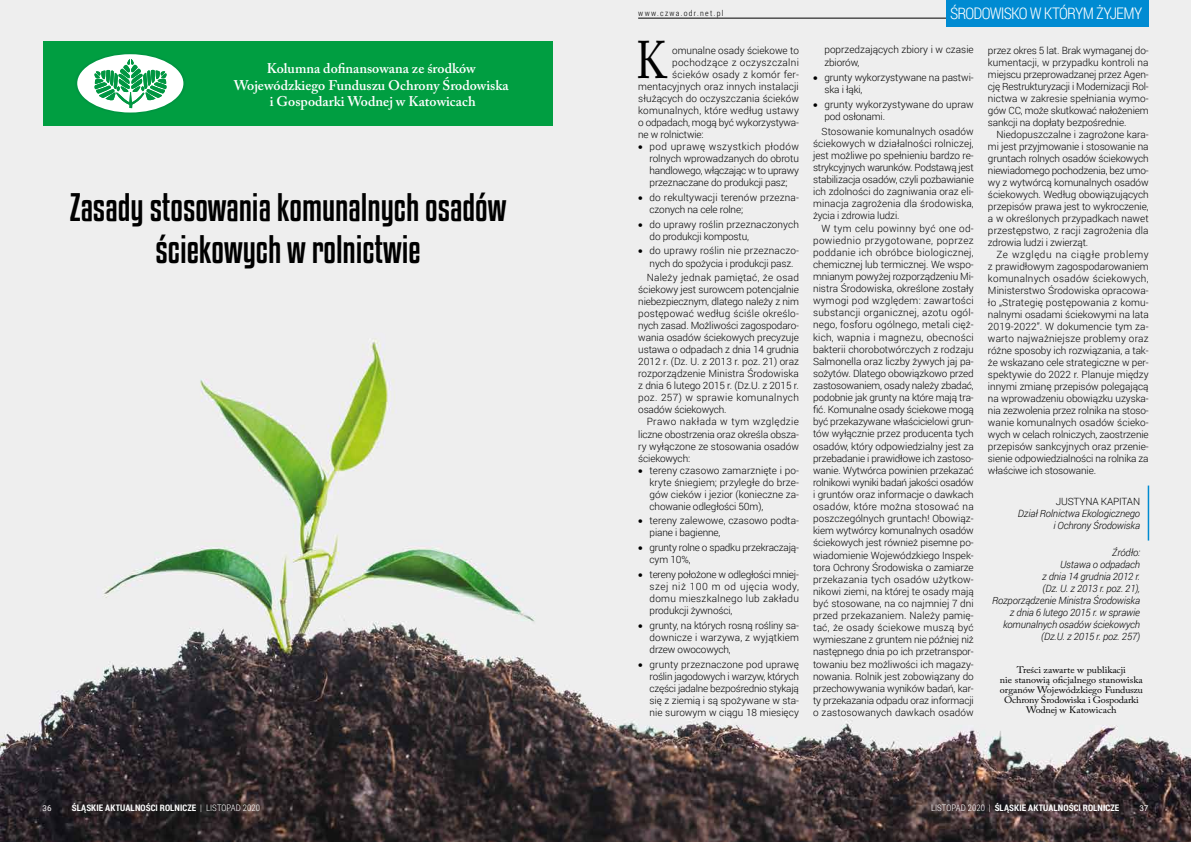
<style>
.page{position:relative;width:1191px;height:842px;background:#fff}
.page>*{position:absolute;margin:0;border:0;box-sizing:border-box;transform-origin:0 0}
.t1{font:52.5px "Adobe Caslon Pro";color:#000;scale:.83 1}
.t2{font:35px/42px "Kenyan Coffee Rg";color:#000;text-align:center}
.t3{font:300 16px "Roboto Condensed";letter-spacing:-.05em;color:#fff}
.t4{font:600 14px/16.8px "Adobe Caslon Pro";color:#fff;text-align:center}
.t5{font:300 10px/12px "Roboto";letter-spacing:-.005em;color:#000;text-align:justify}
.t6{font:italic 300 10px/12px "Roboto";letter-spacing:-.015em;color:#000;text-align:right}
.t7{font:300 10px/12px "Roboto";letter-spacing:.015em;color:#000}
.t8{font:300 10px "Roboto";letter-spacing:.025em;color:#000}
.t9{font:300 10px "Roboto";letter-spacing:.02em;color:#000}
.t10{font:9.4px/10px "Adobe Caslon Pro";color:#000;text-align:center;scale:1.08 1}
.t11{font:700 9px "Roboto Condensed";letter-spacing:.01em;color:#fff}
.t12{font:300 8px "Roboto Condensed";letter-spacing:.165em;color:#000}
.t13{font:8px "Roboto";color:#fff}
.t14{font:8px "Arial";color:#fff}
.s1{font-weight:300}
</style>
<div class="page">
<img style="left:0;top:0;width:1191px;height:842px">
<hr style="left:1147px;top:485px;width:2px;height:56px;background:#008bd2">
<div style="left:44px;top:42px;width:509px;height:84px;background:#009e41"></div>
<svg style="left:77px;top:54px;width:107px;height:59px"></svg>
<hr style="left:638px;top:18px;width:382px;height:1px;background:#000">
<div style="left:945px;top:0;width:203px;height:26px;background:#008bd2"></div>
<h3 class="t4" style="left:234px;top:60px;width:276px">Kolumna dofinansowana ze środków<br>Wojewódzkiego Funduszu Ochrony Środowiska i Gospodarki Wodnej w Katowicach</h3>
<h2 class="t2" style="left:70px;top:185px;width:438px">Zasady stosowania komunalnych osadów ściekowych w rolnictwie</h2>
<p class="t12" style="left:638px;top:8px;width:87px">www.czwa.odr.net.pl</p>
<h3 class="t3" style="left:950px;top:2px;width:194px">ŚRODOWISKO W KTÓRYM ŻYJEMY</h3>
<h1 class="t1" style="left:636px;top:29px;width:39px">K</h1>
<p class="t5" style="left:672px;top:44px;width:128px">omunalne osady ściekowe to</p>
<p class="t8" style="left:672px;top:55px;width:128px">pochodzące z oczyszczalni</p>
<p class="t9" style="left:672px;top:67px;width:128px">ścieków osady z komór fer-</p>
<p class="t5" style="left:638px;top:80px;width:162px">mentacyjnych oraz innych instalacji</p>
<p class="t5" style="left:638px;top:92px;width:162px">służących do oczyszczania ścieków</p>
<p class="t7" style="left:638px;top:104px;width:162px">komunalnych, które według ustawy</p>
<p class="t5" style="left:638px;top:116px;width:162px">o odpadach, mogą być wykorzystywa-</p>
<p class="t5" style="left:638px;top:128px;width:67px">ne w rolnictwie:</p>
<p class="t5" style="left:649px;top:140px;width:151px;text-indent:-11px">• pod uprawę wszystkich płodów rolnych wprowadzanych do obrotu handlowego, włączając w to uprawy przeznaczane do produkcji pasz;</p>
<p class="t7" style="left:649px;top:191px;width:151px;text-indent:-11px">• do rekultywacji terenów przezna&shy;czonych na cele rolne;</p>
<p class="t5" style="left:649px;top:218px;width:151px;text-indent:-11px">• do uprawy roślin przeznaczonych do produkcji kompostu,</p>
<p class="t5" style="left:649px;top:245px;width:151px;text-indent:-11px">• do uprawy roślin nie przeznaczo&shy;nych do spożycia i produkcji pasz.</p>
<p class="t5" style="left:638px;top:271px;width:162px;text-indent:8px">Należy jednak pamiętać, że osad ściekowy jest surowcem potencjalnie niebezpiecznym, dlatego należy z nim postępować według ściśle określo&shy;nych zasad. Możliwości zagospodaro&shy;wania osadów ściekowych precyzuje ustawa o odpadach z dnia 14 grudnia 2012 r. (Dz. U. z 2013 r. poz. 21) oraz rozporządzenie Ministra Środowiska z dnia 6 lutego 2015 r. (Dz.U. z 2015 r. poz. 257) w sprawie komunalnych osadów ściekowych.</p>
<p class="t5" style="left:638px;top:416px;width:162px;text-indent:8px">Prawo nakłada w tym względzie liczne obostrzenia oraz określa obsza&shy;ry wyłączone ze stosowania osadów ściekowych:</p>
<p class="t5" style="left:649px;top:464px;width:151px;text-indent:-11px">• tereny czasowo zamarznięte i po&shy;kryte śniegiem; przyległe do brze&shy;gów cieków i jezior (konieczne za&shy;chowanie odległości 50m),</p>
<p class="t5" style="left:649px;top:514px;width:151px;text-indent:-11px">• tereny zalewowe, czasowo podta&shy;piane i bagienne,</p>
<p class="t5" style="left:649px;top:541px;width:151px;text-indent:-11px">• grunty rolne o spadku przekraczają&shy;cym 10%,</p>
<p class="t5" style="left:649px;top:568px;width:151px;text-indent:-11px">• tereny położone w odległości mniej&shy;szej niż 100 m od ujęcia wody, domu mieszkalnego lub zakładu produkcji żywności,</p>
<p class="t5" style="left:649px;top:619px;width:151px;text-indent:-11px">• grunty, na których rosną rośliny sa&shy;downicze i warzywa, z wyjątkiem drzew owocowych,</p>
<p class="t5" style="left:649px;top:658px;width:151px;text-indent:-11px">• grunty przeznaczone pod uprawę roślin jagodowych i warzyw, których części jadalne bezpośrednio stykają się z ziemią i są spożywane w sta&shy;nie surowym w ciągu 18 miesięcy</p>
<p class="t5" style="left:824px;top:44px;width:151px">poprzedzających zbiory i w czasie zbiorów,</p>
<p class="t5" style="left:824px;top:71px;width:151px;text-indent:-11px">• grunty wykorzystywane na pastwi&shy;ska i łąki,</p>
<p class="t5" style="left:824px;top:98px;width:151px;text-indent:-11px">• grunty wykorzystywane do upraw pod osłonami.</p>
<p class="t5" style="left:813px;top:125px;width:162px;text-indent:8px">Stosowanie komunalnych osadów ściekowych w działalności rolniczej, jest możliwe po spełnieniu bardzo re&shy;strykcyjnych warunków. Podstawą jest stabilizacja osadów, czyli pozbawianie ich zdolności do zagniwania oraz eli&shy;minacja zagrożenia dla środowiska, życia i zdrowia ludzi.</p>
<p class="t5" style="left:813px;top:222px;width:162px;text-indent:9px">W tym celu powinny być one od&shy;powiednio przygotowane, poprzez poddanie ich obróbce biologicznej, chemicznej lub termicznej. We wspo&shy;mnianym powyżej rozporządzeniu Mi&shy;nistra Środowiska, określone zostały wymogi pod względem: zawartości substancji organicznej, azotu ogól&shy;nego, fosforu ogólnego, metali cięż&shy;kich, wapnia i magnezu, obecności bakterii chorobotwórczych z rodzaju Salmonella oraz liczby żywych jaj pa&shy;sożytów. Dlatego obowiązkowo przed zastosowaniem, osady należy zbadać, podobnie jak grunty na które mają tra&shy;fić. Komunalne osady ściekowe mogą być przekazywane właścicielowi grun&shy;tów wyłącznie przez producenta tych osadów, który odpowiedzialny jest za przebadanie i prawidłowe ich zastoso&shy;wanie. Wytwórca powinien przekazać rolnikowi wyniki badań jakości osadów i gruntów oraz informacje o dawkach osadów, które można stosować na poszczególnych gruntach! Obowiąz&shy;kiem wytwórcy komunalnych osadów ściekowych jest również pisemne po&shy;wiadomienie Wojewódzkiego Inspek&shy;tora Ochrony Środowiska o zamiarze przekazania tych osadów użytkow&shy;nikowi ziemi, na której te osady mają być stosowane, na co najmniej 7 dni przed przekazaniem. Należy pamię&shy;tać, że osady ściekowe muszą być wymieszane z gruntem nie później niż następnego dnia po ich przetranspor&shy;towaniu bez możliwości ich magazy&shy;nowania. Rolnik jest zobowiązany do przechowywania wyników badań, kar&shy;ty przekazania odpadu oraz informacji o zastosowanych dawkach osadów</p>
<p class="t5" style="left:988px;top:44px;width:162px">przez okres 5 lat. Brak wymaganej do&shy;kumentacji, w przypadku kontroli na miejscu przeprowadzanej przez Agen&shy;cję Restrukturyzacji i Modernizacji Rol&shy;nictwa w zakresie spełniania wymo&shy;gów CC, może skutkować nałożeniem sankcji na dopłaty bezpośrednie.</p>
<p class="t5" style="left:988px;top:128px;width:162px;text-indent:8px">Niedopuszczalne i zagrożone kara&shy;mi jest przyjmowanie i stosowanie na gruntach rolnych osadów ściekowych niewiadomego pochodzenia, bez umo&shy;wy z wytwórcą komunalnych osadów ściekowych. Według obowiązujących przepisów prawa jest to wykroczenie, a w określonych przypadkach nawet przestępstwo, z racji zagrożenia dla zdrowia ludzi i zwierząt.</p>
<p class="t5" style="left:988px;top:248px;width:162px;text-indent:8px">Ze względu na ciągłe problemy z prawidłowym zagospodarowaniem komunalnych osadów ściekowych, Ministerstwo Środowiska opracowa&shy;ło „Strategię postępowania z komu&shy;nalnymi osadami ściekowymi na lata 2019-2022”. W dokumencie tym za&shy;warto najważniejsze problemy oraz różne sposoby ich rozwiązania, a tak&shy;że wskazano cele strategiczne w per&shy;spektywie do 2022 r. Planuje między innymi zmianę przepisów polegającą na wprowadzeniu obowiązku uzyska&shy;nia zezwolenia przez rolnika na stoso&shy;wanie komunalnych osadów ścieko&shy;wych w celach rolniczych, zaostrzenie przepisów sankcyjnych oraz przenie&shy;sienie odpowiedzialności na rolnika za właściwe ich stosowanie.</p>
<p class="t5" style="left:1055px;top:495px;width:86px">JUSTYNA KAPITAN</p>
<p class="t6" style="left:1018px;top:507px;width:124px">Dział Rolnictwa Ekologicznego i Ochrony Środowiska</p>
<p class="t6" style="left:992px;top:546px;width:149px">Źródło:<br>Ustawa o odpadach<br>z dnia 14 grudnia 2012 r.<br>(Dz. U. z 2013 r. poz. 21),<br>Rozporządzenie Ministra Środowiska z dnia 6 lutego 2015 r. w sprawie komunalnych osadów ściekowych (Dz.U. z 2015 r. poz. 257)</p>
<p class="t10" style="left:1000px;top:665px;width:134px">Treści zawarte w publikacji<br>nie stanowią oficjalnego stanowiska organów Wojewódzkiego Funduszu<br>Ochrony Środowiska i Gospodarki<br>Wodnej w Katowicach</p>
<p class="t13" style="left:43px;top:802px;width:10px">36</p>
<p class="t11" style="left:72px;top:801px;width:190px">ŚLĄSKIE AKTUALNOŚCI ROLNICZE <span class="s1">| LISTOPAD 2020</span></p>
<p class="t11" style="left:931px;top:801px;width:190px"><span class="s1">LISTOPAD 2020 |</span> ŚLĄSKIE AKTUALNOŚCI ROLNICZE</p>
<p class="t14" style="left:1139px;top:802px;width:10px">37</p>
</div>
